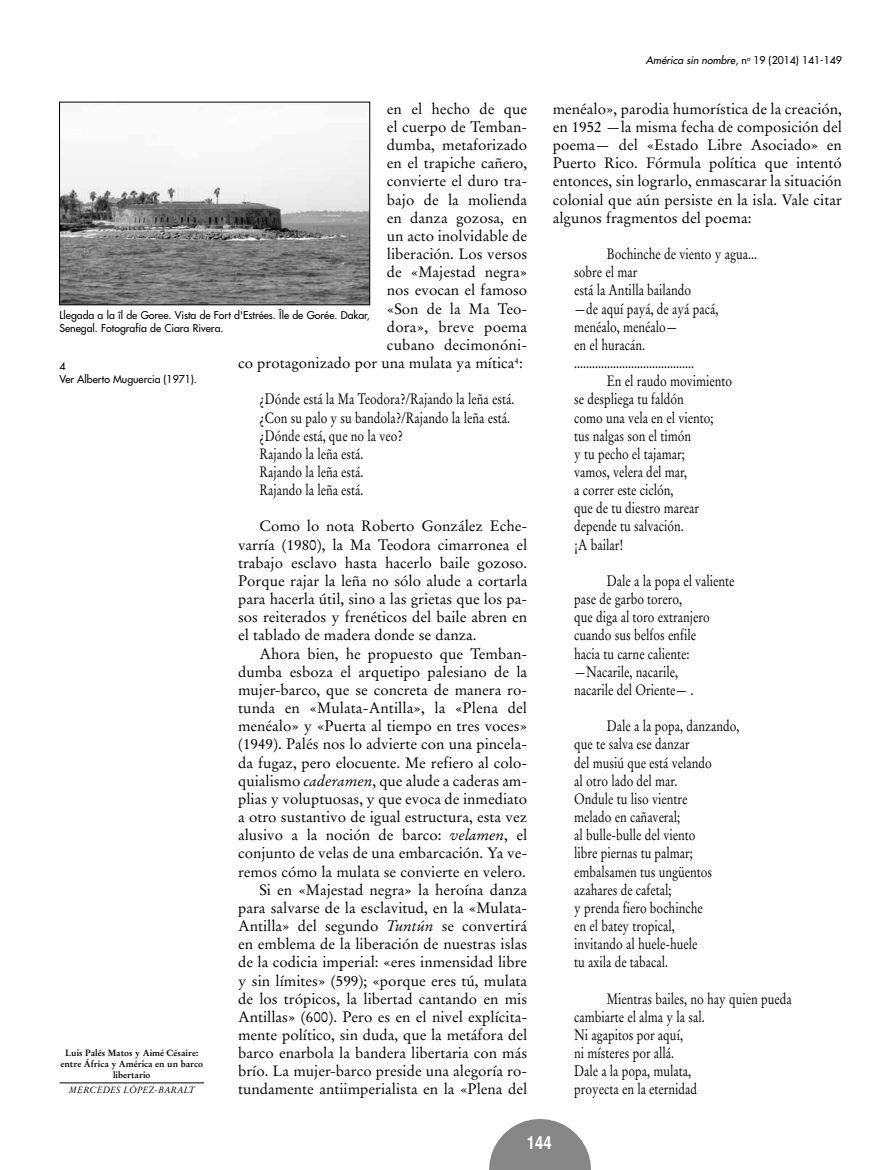
<style>
.page{position:relative;width:893px;height:1170px;background:#fff}
.page>*{position:absolute;margin:0;border:0;box-sizing:border-box;transform-origin:0 0}
.t1{font:700 condensed 18px "Helvetica";color:#fff}
.t2{font:15px/18.1px "Stempel Garamond";color:#000;text-align:right}
.t3{font:15px/18.1px "Stempel Garamond";color:#000;scale:.8 1}
.t4{font:10.5px/12.8px "Futura";color:#000}
.t5{font:700 9px/10.9px "Stempel Garamond";color:#000;text-align:center}
.t6{font:italic 9px "Stempel Garamond";color:#000}
.s1{font-style:italic}
</style>
<div class="page">
<svg style="left:489px;top:1119px;width:102px;height:50px"></svg>
<hr style="left:60px;top:1082px;width:144px;height:1px;background:#000">
<img style="left:61px;top:151px;width:307px;height:152px">
<div style="left:59px;top:102px;width:311px;height:203px;border:1px solid #000"></div>
<p class="t2" style="left:238px;top:100px;width:291px">en el hecho de que<br>el cuerpo de Temban-<br>dumba, metaforizado<br>en el trapiche cañero,<br>convierte el duro tra-<br>bajo de la molienda<br>en danza gozosa, en<br>un acto inolvidable de<br>liberación. Los versos<br>de «Majestad negra»<br>nos evocan el famoso<br>«Son de la Ma Teo-<br>dora», breve poema<br>cubano decimonóni-<br>co protagonizado por una mulata ya mítica<sup>4</sup>:</p>
<p class="t3" style="left:259px;top:390px;width:320px">¿Dónde está la Ma Teodora?/Rajando la leña está. ¿Con su palo y su bandola?/Rajando la leña está. ¿Dónde está, que no la veo?<br>Rajando la leña está.<br>Rajando la leña está.<br>Rajando la leña está.</p>
<p class="t2" style="left:238px;top:517px;width:291px;text-align:justify;text-indent:21px">Como lo nota Roberto González Eche&shy;varría (1980), la Ma Teodora cimarronea el trabajo esclavo hasta hacerlo baile gozoso.<br>Porque rajar la leña no sólo alude a cortarla para hacerla útil, sino a las grietas que los pa&shy;sos reiterados y frenéticos del baile abren en el tablado de madera donde se danza.</p>
<p class="t2" style="left:238px;top:644px;width:291px">Ahora bien, he propuesto que Temban&shy;dumba esboza el arquetipo palesiano de la mujer-barco, que se concreta de manera ro&shy;tunda en «Mulata-Antilla», la «Plena del menéalo» y «Puerta al tiempo en tres voces» (1949). Palés nos lo advierte con una pincela&shy;da fugaz, pero elocuente. Me refiero al colo&shy;quialismo <span class="s1">caderamen</span>, que alude a caderas am&shy;plias y voluptuosas, y que evoca de inmediato a otro sustantivo de igual estructura, esta vez alusivo a la noción de barco: <span class="s1">velamen</span>, el conjunto de velas de una embarcación. Ya ve&shy;remos cómo la mulata se convierte en velero.<br>Si en «Majestad negra» la heroína danza para salvarse de la esclavitud, en la «Mulata-Antilla» del segundo <span class="s1">Tuntún</span> se convertirá en emblema de la liberación de nuestras islas de la codicia imperial: «eres inmensidad libre y sin límites» (599); «porque eres tú, mulata de los trópicos, la libertad cantando en mis Antillas» (600). Pero es en el nivel explícita&shy;mente político, sin duda, que la metáfora del barco enarbola la bandera libertaria con más brío. La mujer-barco preside una alegoría ro&shy;tundamente antiimperialista en la «Plena del</p>
<p class="t4" style="left:60px;top:309px;width:312px">Llegada a la îl de Goree. Vista de Fort d'Estrées. Île de Gorée. Dakar,<br>Senegal. Fotografía de Ciara Rivera.</p>
<p class="t4" style="left:60px;top:360px;width:139px">4<br>Ver Alberto Muguercia (1971).</p>
<p class="t5" style="left:60px;top:1047px;width:144px">Luis Palés Matos y Aimé Césaire: entre África y América en un barco libertario</p>
<p class="t6" style="left:69px;top:1084px;width:128px">Mercedes López-Baralt</p>
<p class="t4" style="left:646px;top:53px;width:198px"><span class="s1">América sin nombre</span>, n<sup>o</sup> 19 (2014) 141-149</p>
<p class="t2" style="left:553px;top:100px;width:291px;text-align:justify">menéalo», parodia humorística de la creación, en 1952 —la misma fecha de composición del poema— del «Estado Libre Asociado» en Puerto Rico. Fórmula política que intentó entonces, sin lograrlo, enmascarar la situación colonial que aún persiste en la isla. Vale citar algunos fragmentos del poema:</p>
<p class="t3" style="left:607px;top:245px;width:189px">Bochinche de viento y agua...</p>
<p class="t3" style="left:574px;top:263px;width:81px">sobre el mar</p>
<p class="t3" style="left:574px;top:281px;width:148px">está la Antilla bailando</p>
<p class="t3" style="left:574px;top:299px;width:182px">—de aquí payá, de ayá pacá,</p>
<p class="t3" style="left:574px;top:317px;width:131px">menéalo, menéalo—</p>
<p class="t3" style="left:574px;top:336px;width:90px">en el huracán.</p>
<p class="t3" style="left:574px;top:354px;width:151px">........................................</p>
<p class="t3" style="left:607px;top:372px;width:158px">En el raudo movimiento</p>
<p class="t3" style="left:574px;top:390px;width:139px">se despliega tu faldón</p>
<p class="t3" style="left:574px;top:408px;width:176px">como una vela en el viento;</p>
<p class="t3" style="left:574px;top:426px;width:148px">tus nalgas son el timón</p>
<p class="t3" style="left:574px;top:444px;width:140px">y tu pecho el tajamar;</p>
<p class="t3" style="left:574px;top:463px;width:143px">vamos, velera del mar,</p>
<p class="t3" style="left:574px;top:481px;width:126px">a correr este ciclón,</p>
<p class="t3" style="left:574px;top:499px;width:158px">que de tu diestro marear</p>
<p class="t3" style="left:574px;top:517px;width:139px">depende tu salvación.</p>
<p class="t3" style="left:574px;top:535px;width:63px">¡A bailar!</p>
<p class="t3" style="left:574px;top:571px;width:202px;text-indent:33px">Dale a la popa el valiente pase de garbo torero,<br>que diga al toro extranjero cuando sus belfos enfile<br>hacia tu carne caliente: —Nacarile, nacarile,<br>nacarile del Oriente— .</p>
<p class="t3" style="left:574px;top:717px;width:208px;text-indent:33px">Dale a la popa, danzando, que te salva ese danzar<br>del musiú que está velando<br>al otro lado del mar.<br>Ondule tu liso vientre<br>melado en cañaveral;<br>al bulle-bulle del viento<br>libre piernas tu palmar; embalsamen tus ungüentos azahares de cafetal;<br>y prenda fiero bochinche<br>en el batey tropical,<br>invitando al huele-huele<br>tu axila de tabacal.</p>
<p class="t3" style="left:574px;top:989px;width:273px;text-indent:33px">Mientras bailes, no hay quien pueda cambiarte el alma y la sal.<br>Ni agapitos por aquí,<br>ni místeres por allá.<br>Dale a la popa, mulata,<br>proyecta en la eternidad</p>
<p class="t1" style="left:527px;top:1131px;width:26px">144</p>
</div>
